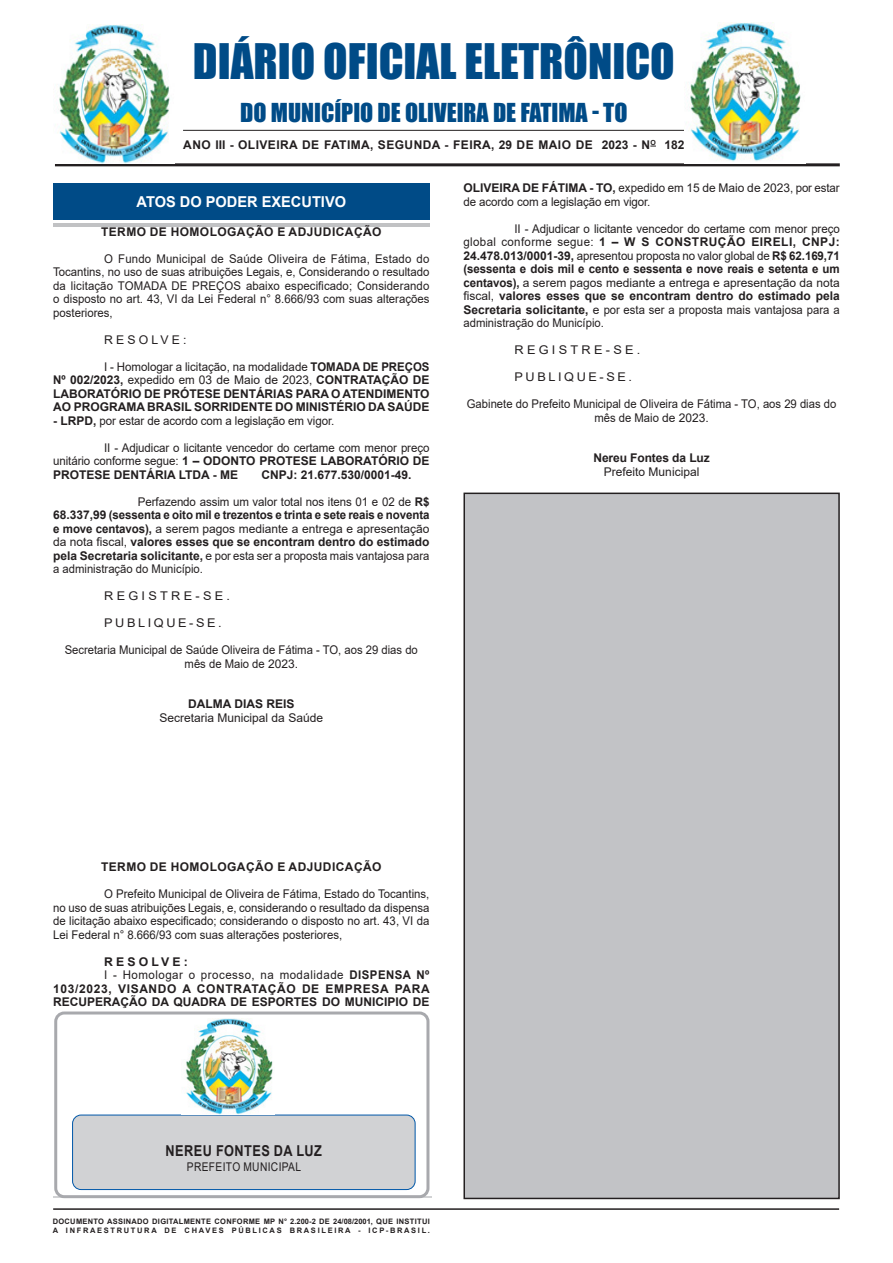
<style>
.page{position:relative;width:893px;height:1263px;background:#fff}
.page>*{position:absolute;margin:0;border:0;box-sizing:border-box;transform-origin:0 0}
.t1{font:45px "Impact";color:#004b87}
.t2{font:24px "Impact";color:#004b87}
.Chancela{font:700 15px "Arial";color:#fff}
.t3{font:700 15px "Arial";letter-spacing:.035em;color:#231f20;scale:.85 1}
.CORPO_DE_TEXTO{font:12px/13.5px "Arial";color:#231f20;text-align:justify;scale:.96 1}
.CORPO_DE_TEXTO-2{font:12px/13.5px "Arial";color:#231f20;text-align:justify;scale:.95 1}
.CORPO_DE_TEXTO-3{font:700 12px/13.5px "Arial";color:#231f20;text-align:justify;scale:.95 1}
.CIDADE{font:12px/13.5px "Arial";color:#231f20;text-align:center;scale:.94 1}
.TITULOS{font:700 12px "Arial";letter-spacing:.035em;color:#231f20}
.CORPO_DE_TEXTO-4{font:700 12px "Arial";letter-spacing:.035em;color:#231f20}
.CARGO{font:12px "Arial";color:#231f20}
.NOME{font:700 12px "Arial";letter-spacing:-.01em;color:#231f20}
.CORPO_DE_TEXTO-5{font:700 12px "Arial";color:#231f20}
.CORPO_DE_TEXTO-6{font:12px "Arial";letter-spacing:.26em;color:#231f20;scale:1.06 1}
.CORPO_DE_TEXTO-7{font:12px "Arial";letter-spacing:.205em;color:#231f20;scale:1.06 1}
.CORPO_DE_TEXTO-8{font:12px "Arial";letter-spacing:.035em;color:#231f20;scale:.85 1}
.CORPO_DE_TEXTO-9{font:12px "Arial";letter-spacing:.26em;color:#231f20}
.CORPO_DE_TEXTO-10{font:700 12px "Arial";letter-spacing:.26em;color:#231f20}
.t4{font:700 7.5px "Arial";letter-spacing:.04em;color:#231f20}
.t5{font:700 7.5px "Arial";letter-spacing:.225em;color:#231f20}
.s1{font-weight:400}
.s2{font-weight:700}
</style>
<div class="page">
<hr style="left:53px;top:1208px;width:786px;height:2px;background:#231f20">
<hr style="left:55px;top:163px;width:785px;height:3px;background:#231f20">
<hr style="left:183px;top:130px;width:502px;height:1px;background:#231f20">
<div style="left:53px;top:184px;width:376px;height:35px;background:#004b87"></div>
<hr style="left:53px;top:1197px;width:379px;height:1px;background:#d1d2d4">
<div style="left:54px;top:1011px;width:375px;height:187px;border:3px solid #a8a9ad;border-radius:9px"></div>
<div style="left:73px;top:1115px;width:342px;height:74px;background:#d1d2d4;border-radius:9px"></div>
<div style="left:72px;top:1115px;width:343px;height:75px;border:1px solid #0057a8;border-radius:9px"></div>
<hr style="left:53px;top:223px;width:376px;height:4px;background:#c1c2c4">
<div style="left:53px;top:185px;width:376px;height:35px;background:#004b87"></div>
<img style="left:59px;top:24px;width:111px;height:139px">
<img style="left:690px;top:23px;width:111px;height:139px">
<img style="left:185px;top:1018px;width:88px;height:97px">
<div style="left:464px;top:493px;width:375px;height:705px;background:#c2c3c6"></div>
<div style="left:463px;top:493px;width:377px;height:706px;border:2px solid #231f20"></div>
<p class="t1" style="left:193px;top:26px;width:483px">DIÁRIO OFICIAL ELETRÔNICO</p>
<p class="t2" style="left:240px;top:94px;width:389px">DO MUNICÍPIO DE OLIVEIRA DE FATIMA - TO</p>
<p class="CORPO_DE_TEXTO-4" style="left:183px;top:137px;width:503px">ANO III - OLIVEIRA DE FATIMA, SEGUNDA - FEIRA, 29 DE MAIO DE 2023 - N<sup>O</sup> 182</p>
<p class="Chancela" style="left:137px;top:191px;width:211px">ATOS DO PODER EXECUTIVO</p>
<p class="TITULOS" style="left:101px;top:223px;width:282px">TERMO DE HOMOLOGAÇÃO E ADJUDICAÇÃO</p>
<p class="CORPO_DE_TEXTO-2" style="left:53px;top:252px;width:398px;text-indent:51px">O Fundo Municipal de Saúde Oliveira de Fátima, Estado do Tocantins, no uso de suas atribuições Legais, e, Considerando o resultado da licitação TOMADA DE PREÇOS abaixo especificado; Considerando o disposto no art. 43, VI da Lei Federal n° 8.666/93 com suas alterações posteriores,</p>
<p class="CORPO_DE_TEXTO-9" style="left:104px;top:331px;width:84px">RESOLVE:</p>
<p class="CORPO_DE_TEXTO-3" style="left:53px;top:360px;width:398px;text-indent:51px"><span class="s1">I - Homologar a licitação, na modalidade</span> TOMADA DE PREÇOS Nº 002/2023, <span class="s1">expedido em 03 de Maio de 2023,</span> CONTRATAÇÃO DE LABORATÓRIO DE PRÓTESE DENTÁRIAS PARA O ATENDIMENTO AO PROGRAMA BRASIL SORRIDENTE DO MINISTÉRIO DA SAÚDE</p>
<p class="CORPO_DE_TEXTO" style="left:53px;top:414px;width:294px"><span class="s2">- LRPD,</span> por estar de acordo com a legislação em vigor.</p>
<p class="CORPO_DE_TEXTO" style="left:53px;top:441px;width:393px;text-indent:51px">II - Adjudicar o licitante vencedor do certame com menor preço unitário conforme segue: <span class="s2">1 – ODONTO PROTESE LABORATÓRIO DE PROTESE DENTÁRIA LTDA - ME</span></p>
<p class="CORPO_DE_TEXTO-5" style="left:261px;top:466px;width:152px">CNPJ: 21.677.530/0001-49.</p>
<p class="CORPO_DE_TEXTO" style="left:53px;top:495px;width:393px;text-indent:85px">Perfazendo assim um valor total nos itens 01 e 02 de <span class="s2">R$ 68.337,99 (sessenta e oito mil e trezentos e trinta e sete reais e noventa e move centavos),</span> a serem pagos mediante a entrega e apresentação da nota fiscal, <span class="s2">valores esses que se encontram dentro do estimado pela Secretaria solicitante,</span> e por esta ser a proposta mais vantajosa para a administração do Município.</p>
<p class="CORPO_DE_TEXTO-6" style="left:104px;top:588px;width:120px">REGISTRE-SE.</p>
<p class="CORPO_DE_TEXTO-7" style="left:104px;top:615px;width:112px">PUBLIQUE-SE.</p>
<p class="CIDADE" style="left:65px;top:643px;width:377px">Secretaria Municipal de Saúde Oliveira de Fátima - TO, aos 29 dias do mês de Maio de 2023.</p>
<p class="NOME" style="left:188px;top:696px;width:108px">DALMA DIAS REIS</p>
<p class="CARGO" style="left:160px;top:709px;width:165px">Secretaria Municipal da Saúde</p>
<p class="CORPO_DE_TEXTO" style="left:463px;top:181px;width:393px"><span class="s2">OLIVEIRA DE FÁTIMA - TO,</span> expedido em 15 de Maio de 2023, por estar de acordo com a legislação em vigor.</p>
<p class="CORPO_DE_TEXTO" style="left:463px;top:222px;width:394px;text-indent:51px">II - Adjudicar o licitante vencedor do certame com menor preço global conforme segue: <span class="s2">1 – W S CONSTRUÇÃO EIRELI, CNPJ:<br>24.478.013/0001-39,</span> apresentou proposta no valor global de <span class="s2">R$ 62.169,71 (sessenta e dois mil e cento e sessenta e nove reais e setenta e um centavos),</span> a serem pagos mediante a entrega e apresentação da nota fiscal, <span class="s2">valores esses que se encontram dentro do estimado pela Secretaria solicitante,</span> e por esta ser a proposta mais vantajosa para a administração do Município.</p>
<p class="CORPO_DE_TEXTO-6" style="left:514px;top:342px;width:120px">REGISTRE-SE.</p>
<p class="CORPO_DE_TEXTO-7" style="left:514px;top:369px;width:112px">PUBLIQUE-SE.</p>
<p class="CIDADE" style="left:467px;top:397px;width:395px">Gabinete do Prefeito Municipal de Oliveira de Fátima - TO, aos 29 dias do mês de Maio de 2023.</p>
<p class="NOME" style="left:593px;top:450px;width:118px">Nereu Fontes da Luz</p>
<p class="CARGO" style="left:604px;top:463px;width:97px">Prefeito Municipal</p>
<p class="TITULOS" style="left:101px;top:859px;width:282px">TERMO DE HOMOLOGAÇÃO E ADJUDICAÇÃO</p>
<p class="CORPO_DE_TEXTO-2" style="left:53px;top:887px;width:398px;text-indent:51px">O Prefeito Municipal de Oliveira de Fátima, Estado do Tocantins, no uso de suas atribuições Legais, e, considerando o resultado da dispensa de licitação abaixo especificado; considerando o disposto no art. 43, VI da Lei Federal n° 8.666/93 com suas alterações posteriores,</p>
<p class="CORPO_DE_TEXTO-10" style="left:104px;top:953px;width:85px">RESOLVE:</p>
<p class="CORPO_DE_TEXTO-3" style="left:53px;top:968px;width:398px;text-indent:51px"><span class="s1">I - Homologar o processo, na modalidade</span> DISPENSA Nº 103/2023, VISANDO A CONTRATAÇÃO DE EMPRESA PARA RECUPERAÇÃO DA QUADRA DE ESPORTES DO MUNICIPIO DE</p>
<p class="t3" style="left:166px;top:1140px;width:185px">NEREU FONTES DA LUZ</p>
<p class="CORPO_DE_TEXTO-8" style="left:187px;top:1158px;width:136px">PREFEITO MUNICIPAL</p>
<p class="t4" style="left:53px;top:1216px;width:379px">DOCUMENTO ASSINADO DIGITALMENTE CONFORME MP N° 2.200-2 DE 24/08/2001, QUE INSTITUI</p>
<p class="t5" style="left:53px;top:1225px;width:379px">A INFRAESTRUTURA DE CHAVES PÚBLICAS BRASILEIRA - ICP-BRASIL.</p>
</div>
